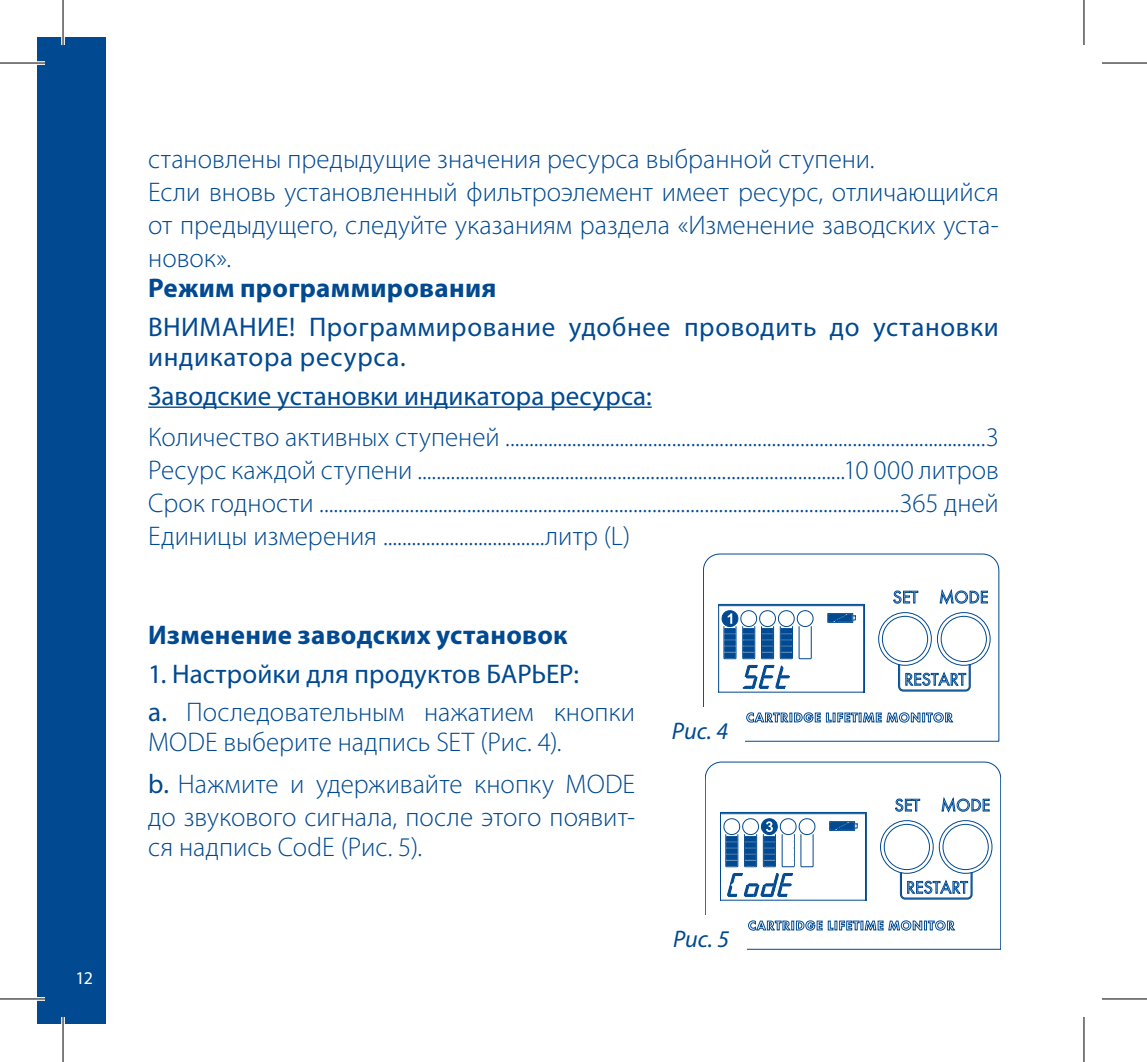
<style>
.page{position:relative;width:1147px;height:1062px;background:#fff}
.page>*{position:absolute;margin:0;border:0;box-sizing:border-box;transform-origin:0 0}
.reg{font:300 27px/33px "Myriad Pro";color:#014990;text-align:justify}
.Sub_Header{font:300 27px/30px "Myriad Pro";color:#014990}
.Sub_Header-2{font:27px/30px "Myriad Pro";letter-spacing:.02em;color:#014990}
.t1{font:700 27px "Myriad Pro";letter-spacing:.01em;color:#014990}
.additional{font:italic 24px "Myriad Pro";color:#014990}
.t2{font:18px "Myriad Pro";color:#fff}
.s1{font-weight:400}
</style>
<div class="page">
<div style="left:37px;top:37px;width:69px;height:987px;background:#014990"></div>
<hr style="left:148px;top:406px;width:503px;height:2px;background:#014990">
<svg style="left:703px;top:554px;width:296px;height:187px"></svg>
<svg style="left:718px;top:589px;width:272px;height:133px"></svg>
<div style="left:655px;top:707px;width:90px;height:45px;background:#fff"></div>
<svg style="left:705px;top:761px;width:295px;height:188px"></svg>
<svg style="left:720px;top:797px;width:272px;height:133px"></svg>
<div style="left:655px;top:915px;width:92px;height:45px;background:#fff"></div>
<svg style="left:37px;top:61px;width:8px;height:4px"></svg>
<hr style="left:0;top:997px;width:45px;height:3px;background:#fff">
<svg style="left:61px;top:37px;width:4px;height:8px"></svg>
<svg style="left:61px;top:1017px;width:4px;height:7px"></svg>
<hr style="left:0;top:62px;width:45px;height:2px;background:#000">
<hr style="left:1101px;top:62px;width:45px;height:2px;background:#000">
<hr style="left:0;top:998px;width:45px;height:1px;background:#000">
<hr style="left:1101px;top:998px;width:45px;height:1px;background:#000">
<hr style="left:62px;top:0;width:2px;height:45px;background:#000">
<hr style="left:62px;top:1016px;width:2px;height:45px;background:#000">
<hr style="left:1083px;top:0;width:1px;height:45px;background:#000">
<hr style="left:1083px;top:1016px;width:1px;height:45px;background:#000">
<p class="t2" style="left:75px;top:967px;width:19px">12</p>
<p class="reg" style="left:148px;top:143px;width:728px">становлены предыдущие значения ресурса выбранной ступени.</p>
<p class="reg" style="left:148px;top:176px;width:852px">Если вновь установленный фильтроэлемент имеет ресурс, отличающийся от предыдущего, следуйте указаниям раздела «Изменение заводских уста&shy;новок».</p>
<p class="t1" style="left:148px;top:271px;width:350px">Режим программирования</p>
<p class="Sub_Header-2" style="left:148px;top:311px;width:852px">ВНИМАНИЕ! Программирование удобнее проводить до установки индикатора ресурса.</p>
<p class="Sub_Header-2" style="left:148px;top:380px;width:505px">Заводские установки индикатора ресурса:</p>
<p class="reg" style="left:148px;top:420px;width:852px">Количество активных ступеней .....................................................................................................3</p>
<p class="reg" style="left:148px;top:453px;width:852px">Ресурс каждой ступени ..........................................................................................10 000 литров</p>
<p class="reg" style="left:148px;top:486px;width:852px">Срок годности ..........................................................................................................................365 дней</p>
<p class="reg" style="left:148px;top:519px;width:483px">Единицы измерения ..................................литр (L)</p>
<p class="t1" style="left:148px;top:617px;width:421px">Изменение заводских установок</p>
<p class="Sub_Header-2" style="left:148px;top:658px;width:432px">1. Настройки для продуктов БАРЬЕР:</p>
<p class="Sub_Header" style="left:148px;top:697px;width:488px"><span class="s1">a.</span> Последовательным нажатием кнопки<br>MODE выберите надпись SET (Рис. 4).</p>
<p class="Sub_Header" style="left:148px;top:767px;width:488px;line-height:33px"><span class="s1">b.</span> Нажмите и удерживайте кнопку MODE до звукового сигнала, после этого появит-</p>
<p class="Sub_Header" style="left:148px;top:831px;width:276px">ся надпись CodE (Рис. 5).</p>
<p class="additional" style="left:672px;top:716px;width:58px">Рис. 4</p>
<p class="additional" style="left:673px;top:924px;width:58px">Рис. 5</p>
</div>
